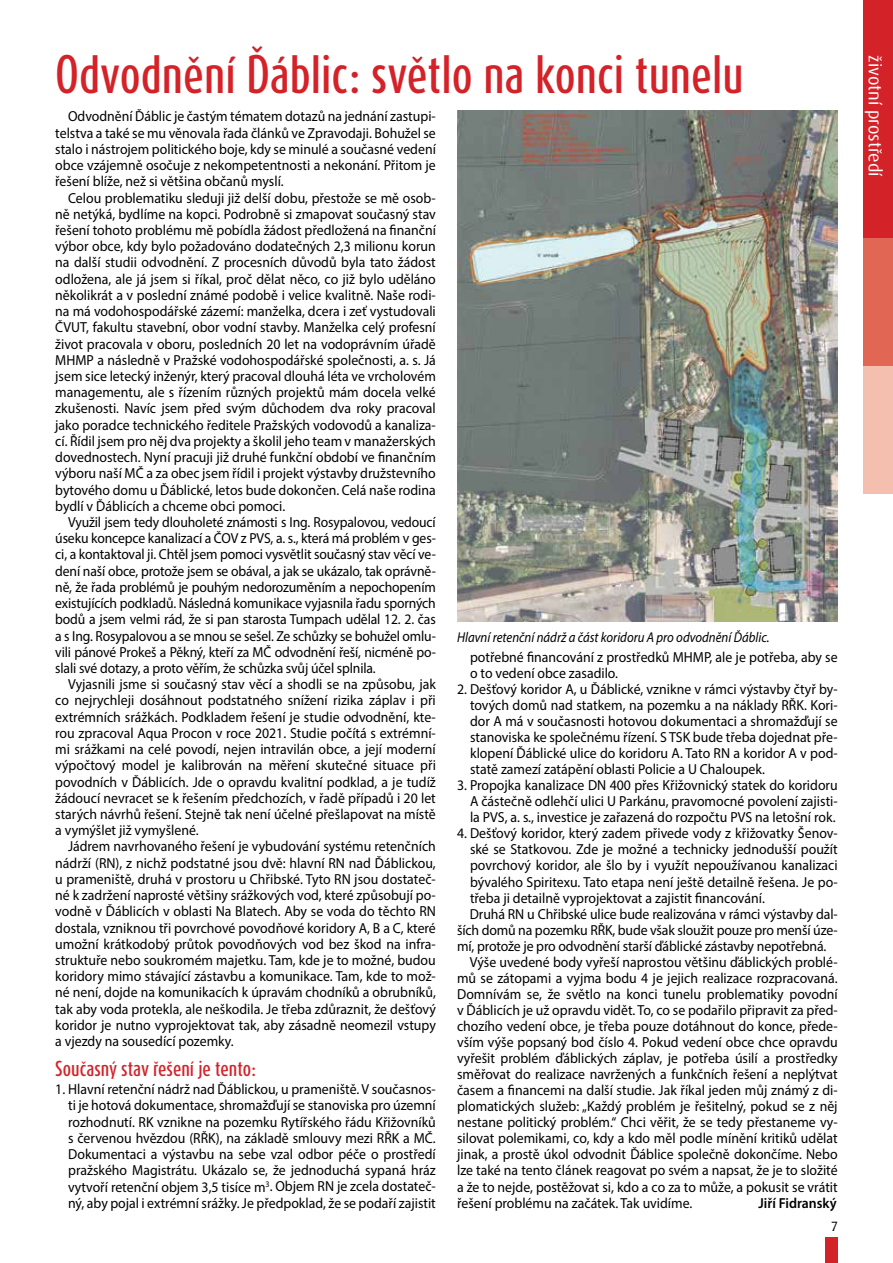
<style>
.page{position:relative;width:893px;height:1263px;background:#fff}
.page>*{position:absolute;margin:0;border:0;box-sizing:border-box;transform-origin:0 0}
.t1{font:500 45px "Dax Compact Pro";color:#d42229}
.t2{font:500 18px "Dax Compact Pro";color:#d42229}
.t3{font:18px "Dax Pro";color:#fff}
.t4{font:14.55px/16.2px "Myriad Pro";color:#000;text-align:justify;scale:.95 1}
.t5{font:14.55px/16.2px "Myriad Pro";color:#000;text-align:justify;scale:.94 1}
.t6{font:600 14.55px "Myriad Pro";color:#000;scale:.95 1}
.t7{font:italic 14.25px "Myriad Pro";color:#000;scale:.9 1}
.t8{font:13.5px "Dax Pro";color:#000}
</style>
<div class="page">
<div style="left:825px;top:1237px;width:13px;height:26px;background:#d42229"></div>
<div style="left:863px;top:0;width:30px;height:238px;background:#d42229"></div>
<div style="left:863px;top:238px;width:30px;height:128px;background:#e16754"></div>
<div style="left:863px;top:366px;width:30px;height:127px;background:#f4bfae"></div>
<img style="left:457px;top:111px;width:381px;height:511px">
<h1 class="t1" style="left:55px;top:45px;width:690px">Odvodnění Ďáblic: světlo na konci tunelu</h1>
<p class="t4" style="left:55px;top:108px;width:402px;text-indent:13px">Odvodnění Ďáblic je častým tématem dotazů na jednání zastupi&shy;telstva a také se mu věnovala řada článků ve Zpravodaji. Bohužel se stalo i nástrojem politického boje, kdy se minulé a současné vedení obce vzájemně osočuje z nekompetentnosti a nekonání. Přitom je řešení blíže, než si většina občanů myslí.</p>
<p class="t4" style="left:55px;top:189px;width:402px;text-indent:13px">Celou problematiku sleduji již delší dobu, přestože se mě osob&shy;ně netýká, bydlíme na kopci. Podrobně si zmapovat současný stav řešení tohoto problému mě pobídla žádost předložená na finanční výbor obce, kdy bylo požadováno dodatečných 2,3 milionu korun na další studii odvodnění. Z procesních důvodů byla tato žádost odložena, ale já jsem si říkal, proč dělat něco, co již bylo uděláno několikrát a v poslední známé podobě i velice kvalitně. Naše rodi&shy;na má vodohospodářské zázemí: manželka, dcera i zeť vystudovali ČVUT, fakultu stavební, obor vodní stavby. Manželka celý profesní život pracovala v oboru, posledních 20 let na vodoprávním úřadě MHMP a následně v Pražské vodohospodářské společnosti, a. s. Já jsem sice letecký inženýr, který pracoval dlouhá léta ve vrcholovém managementu, ale s řízením různých projektů mám docela velké zkušenosti. Navíc jsem před svým důchodem dva roky pracoval jako poradce technického ředitele Pražských vodovodů a kanaliza&shy;cí. Řídil jsem pro něj dva projekty a školil jeho team v manažerských dovednostech. Nyní pracuji již druhé funkční období ve finančním výboru naší MČ a za obec jsem řídil i projekt výstavby družstevního bytového domu u Ďáblické, letos bude dokončen. Celá naše rodina bydlí v Ďáblicích a chceme obci pomoci.</p>
<p class="t5" style="left:55px;top:514px;width:406px;text-indent:13px">Využil jsem tedy dlouholeté známosti s Ing. Rosypalovou, vedoucí úseku koncepce kanalizací a ČOV z PVS, a. s., která má problém v ges&shy;ci, a kontaktoval ji. Chtěl jsem pomoci vysvětlit současný stav věcí ve&shy;dení naší obce, protože jsem se obával, a jak se ukázalo, tak oprávně&shy;ně, že řada problémů je pouhým nedorozuměním a nepochopením existujících podkladů. Následná komunikace vyjasnila řadu sporných bodů a jsem velmi rád, že si pan starosta Tumpach udělal 12. 2. čas a s Ing. Rosypalovou a se mnou se sešel. Ze schůzky se bohužel omlu&shy;vili pánové Prokeš a Pěkný, kteří za MČ odvodnění řeší, nicméně po&shy;slali své dotazy, a proto věřím, že schůzka svůj účel splnila.</p>
<p class="t4" style="left:55px;top:676px;width:402px;text-indent:13px">Vyjasnili jsme si současný stav věcí a shodli se na způsobu, jak co nejrychleji dosáhnout podstatného snížení rizika záplav i při extrémních srážkách. Podkladem řešení je studie odvodnění, kte&shy;rou zpracoval Aqua Procon v roce 2021. Studie počítá s extrémní&shy;mi srážkami na celé povodí, nejen intravilán obce, a její moderní výpočtový model je kalibrován na měření skutečné situace při povodních v Ďáblicích. Jde o opravdu kvalitní podklad, a je tudíž žádoucí nevracet se k řešením předchozích, v řadě případů i 20 let starých návrhů řešení. Stejně tak není účelné přešlapovat na místě a vymýšlet již vymyšlené.</p>
<p class="t4" style="left:55px;top:838px;width:402px;text-indent:13px">Jádrem navrhovaného řešení je vybudování systému retenčních nádrží (RN), z nichž podstatné jsou dvě: hlavní RN nad Ďáblickou, u prameniště, druhá v prostoru u Chřibské. Tyto RN jsou dostateč&shy;né k zadržení naprosté většiny srážkových vod, které způsobují po&shy;vodně v Ďáblicích v oblasti Na Blatech. Aby se voda do těchto RN dostala, vzniknou tři povrchové povodňové koridory A, B a C, které umožní krátkodobý průtok povodňových vod bez škod na infra&shy;struktuře nebo soukromém majetku. Tam, kde je to možné, budou koridory mimo stávající zástavbu a komunikace. Tam, kde to mož&shy;né není, dojde na komunikacích k úpravám chodníků a obrubníků, tak aby voda protekla, ale neškodila. Je třeba zdůraznit, že dešťový koridor je nutno vyprojektovat tak, aby zásadně neomezil vstupy a vjezdy na sousedící pozemky.</p>
<p class="t2" style="left:55px;top:1056px;width:202px">Současný stav řešení je tento:</p>
<p class="t4" style="left:68px;top:1081px;width:389px;text-indent:-13px">1. Hlavní retenční nádrž nad Ďáblickou, u prameniště. V současnos&shy;ti je hotová dokumentace, shromažďují se stanoviska pro územní rozhodnutí. RK vznikne na pozemku Rytířského řádu Křižovníků s červenou hvězdou (RŘK), na základě smlouvy mezi RŘK a MČ.<br>Dokumentaci a výstavbu na sebe vzal odbor péče o prostředí pražského Magistrátu. Ukázalo se, že jednoduchá sypaná hráz vytvoří retenční objem 3,5 tisíce m<sup>3</sup>. Objem RN je zcela dostateč&shy;ný, aby pojal i extrémní srážky. Je předpoklad, že se podaří zajistit</p>
<p class="t7" style="left:457px;top:629px;width:349px">Hlavní retenční nádrž a část koridoru A pro odvodnění Ďáblic.</p>
<p class="t4" style="left:470px;top:649px;width:389px">potřebné financování z prostředků MHMP, ale je potřeba, aby se o to vedení obce zasadilo.</p>
<p class="t4" style="left:470px;top:681px;width:389px;text-indent:-13px">2. Dešťový koridor A, u Ďáblické, vznikne v rámci výstavby čtyř by&shy;tových domů nad statkem, na pozemku a na náklady RŘK. Kori&shy;dor A má v současnosti hotovou dokumentaci a shromažďují se stanoviska ke společnému řízení. S TSK bude třeba dojednat pře&shy;klopení Ďáblické ulice do koridoru A. Tato RN a koridor A v pod&shy;statě zamezí zatápění oblasti Policie a U Chaloupek.</p>
<p class="t4" style="left:470px;top:777px;width:389px;text-indent:-13px">3. Propojka kanalizace DN 400 přes Křižovnický statek do koridoru A částečně odlehčí ulici U Parkánu, pravomocné povolení zajisti&shy;la PVS, a. s., investice je zařazená do rozpočtu PVS na letošní rok.</p>
<p class="t4" style="left:457px;top:825px;width:402px">4. Dešťový koridor, který zadem přivede vody z křižovatky Šenov-</p>
<p class="t4" style="left:470px;top:841px;width:388px">ské se Statkovou. Zde je možné a technicky jednodušší použít</p>
<p class="t4" style="left:470px;top:857px;width:389px">povrchový koridor, ale šlo by i využít nepoužívanou kanalizaci</p>
<p class="t4" style="left:470px;top:873px;width:389px">bývalého Spiritexu. Tato etapa není ještě detailně řešena. Je po-</p>
<p class="t4" style="left:470px;top:889px;width:312px">třeba ji detailně vyprojektovat a zajistit financování.</p>
<p class="t4" style="left:470px;top:905px;width:389px">Druhá RN u Chřibské ulice bude realizována v rámci výstavby dal-</p>
<p class="t4" style="left:457px;top:921px;width:402px">ších domů na pozemku RŘK, bude však sloužit pouze pro menší úze-</p>
<p class="t4" style="left:457px;top:937px;width:390px">mí, protože je pro odvodnění starší ďáblické zástavby nepotřebná.</p>
<p class="t4" style="left:470px;top:953px;width:389px">Výše uvedené body vyřeší naprostou většinu ďáblických problé-</p>
<p class="t4" style="left:457px;top:969px;width:402px">mů se zátopami a vyjma bodu 4 je jejich realizace rozpracovaná.</p>
<p class="t4" style="left:457px;top:986px;width:402px">Domnívám se, že světlo na konci tunelu problematiky povodní</p>
<p class="t4" style="left:457px;top:1002px;width:402px">v Ďáblicích je už opravdu vidět. To, co se podařilo připravit za před-</p>
<p class="t4" style="left:457px;top:1018px;width:402px">chozího vedení obce, je třeba pouze dotáhnout do konce, přede-</p>
<p class="t4" style="left:457px;top:1034px;width:402px">vším výše popsaný bod číslo 4. Pokud vedení obce chce opravdu</p>
<p class="t4" style="left:457px;top:1050px;width:402px">vyřešit problém ďáblických záplav, je potřeba úsilí a prostředky</p>
<p class="t4" style="left:457px;top:1066px;width:402px">směřovat do realizace navržených a funkčních řešení a neplýtvat</p>
<p class="t4" style="left:457px;top:1082px;width:402px">časem a financemi na další studie. Jak říkal jeden můj známý z di-</p>
<p class="t4" style="left:457px;top:1098px;width:402px">plomatických služeb: „Každý problém je řešitelný, pokud se z něj</p>
<p class="t4" style="left:457px;top:1114px;width:402px">nestane politický problém.“ Chci věřit, že se tedy přestaneme vy-</p>
<p class="t4" style="left:457px;top:1130px;width:402px">silovat polemikami, co, kdy a kdo měl podle mínění kritiků udělat</p>
<p class="t4" style="left:457px;top:1146px;width:402px">jinak, a prostě úkol odvodnit Ďáblice společně dokončíme. Nebo</p>
<p class="t4" style="left:457px;top:1162px;width:402px">lze také na tento článek reagovat po svém a napsat, že je to složité</p>
<p class="t4" style="left:457px;top:1178px;width:402px">a že to nejde, postěžovat si, kdo a co za to může, a pokusit se vrátit</p>
<p class="t4" style="left:457px;top:1194px;width:249px">řešení problému na začátek. Tak uvidíme.</p>
<p class="t6" style="left:758px;top:1193px;width:84px">Jiří Fidranský</p>
<p class="t8" style="left:831px;top:1218px;width:8px">7</p>
<p class="t3" style="left:887px;top:55px;width:123px;rotate:90deg">životní prostředí</p>
</div>
